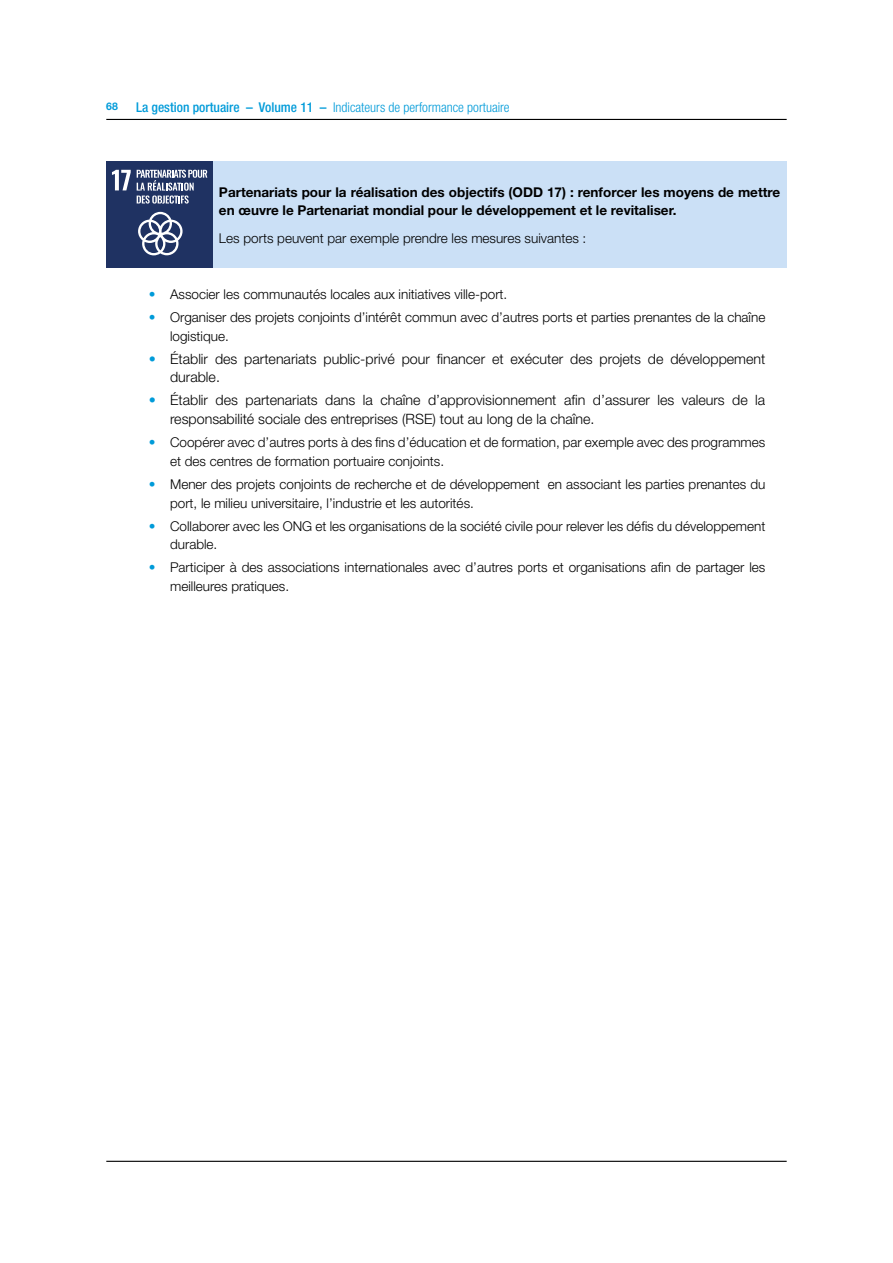
<style>
.page{position:relative;width:893px;height:1263px;background:#fff}
.page>*{position:absolute;margin:0;border:0;box-sizing:border-box;transform-origin:0 0}
.t1{font:300 14.25px/18.8px "Helvetica Neue LT Std";color:#000}
.t2{font:300 13.5px/18.8px "Helvetica Neue LT Std";color:#000}
.t3{font:700 13.5px/18.8px "Helvetica Neue LT Std";color:#000}
.t4{font:300 condensed 13.5px "Helvetica Neue LT Std";color:#009bd9}
.t5{font:700 10.5px "Helvetica Neue LT Std";color:#009bd9}
.s1{font-weight:500}
.s2{color:#009bd9}
</style>
<div class="page">
<hr style="left:106px;top:119px;width:681px;height:1px;background:#000">
<hr style="left:106px;top:1161px;width:681px;height:1px;background:#000">
<div style="left:213px;top:162px;width:574px;height:106px;background:#cbe0f6"></div>
<div style="left:106px;top:162px;width:107px;height:106px;background:#1f3262"></div>
<svg style="left:112px;top:170px;width:19px;height:20px"></svg>
<svg style="left:137px;top:170px;width:70px;height:34px"></svg>
<svg style="left:138px;top:212px;width:45px;height:43px"></svg>
<p class="t5" style="left:106px;top:99px;width:13px">68</p>
<p class="t4" style="left:136px;top:99px;width:375px"><span class="s1">La gestion portuaire – Volume 11 –</span> Indicateurs de performance portuaire</p>
<p class="t3" style="left:219px;top:182px;width:563px">Partenariats pour la réalisation des objectifs (ODD 17) : renforcer les moyens de mettre en œuvre le Partenariat mondial pour le développement et le revitaliser.</p>
<p class="t2" style="left:219px;top:228px;width:369px">Les ports peuvent par exemple prendre les mesures suivantes :</p>
<p class="t2" style="left:149px;top:284px;width:360px"><span class="s2">•</span> Associer les communautés locales aux initiatives ville-port.</p>
<p class="t2" style="left:170px;top:307px;width:597px;text-indent:-21px"><span class="s2">•</span> Organiser des projets conjoints d’intérêt commun avec d’autres ports et parties prenantes de la chaîne logistique.</p>
<p class="t1" style="left:170px;top:349px;width:597px;text-indent:-21px"><span class="s2">•</span> Établir des partenariats public-privé pour financer et exécuter des projets de développement durable.</p>
<p class="t1" style="left:170px;top:391px;width:597px;text-indent:-21px"><span class="s2">•</span> Établir des partenariats dans la chaîne d’approvisionnement afin d’assurer les valeurs de la responsabilité sociale des entreprises (RSE) tout au long de la chaîne.</p>
<p class="t2" style="left:170px;top:433px;width:597px;text-indent:-21px"><span class="s2">•</span> Coopérer avec d’autres ports à des fins d’éducation et de formation, par exemple avec des programmes et des centres de formation portuaire conjoints.</p>
<p class="t2" style="left:170px;top:474px;width:597px;text-indent:-21px"><span class="s2">•</span> Mener des projets conjoints de recherche et de développement en associant les parties prenantes du port, le milieu universitaire, l’industrie et les autorités.</p>
<p class="t2" style="left:170px;top:516px;width:597px;text-indent:-21px"><span class="s2">•</span> Collaborer avec les ONG et les organisations de la société civile pour relever les défis du développement durable.</p>
<p class="t2" style="left:170px;top:558px;width:597px;text-indent:-21px"><span class="s2">•</span> Participer à des associations internationales avec d’autres ports et organisations afin de partager les meilleures pratiques.</p>
</div>
